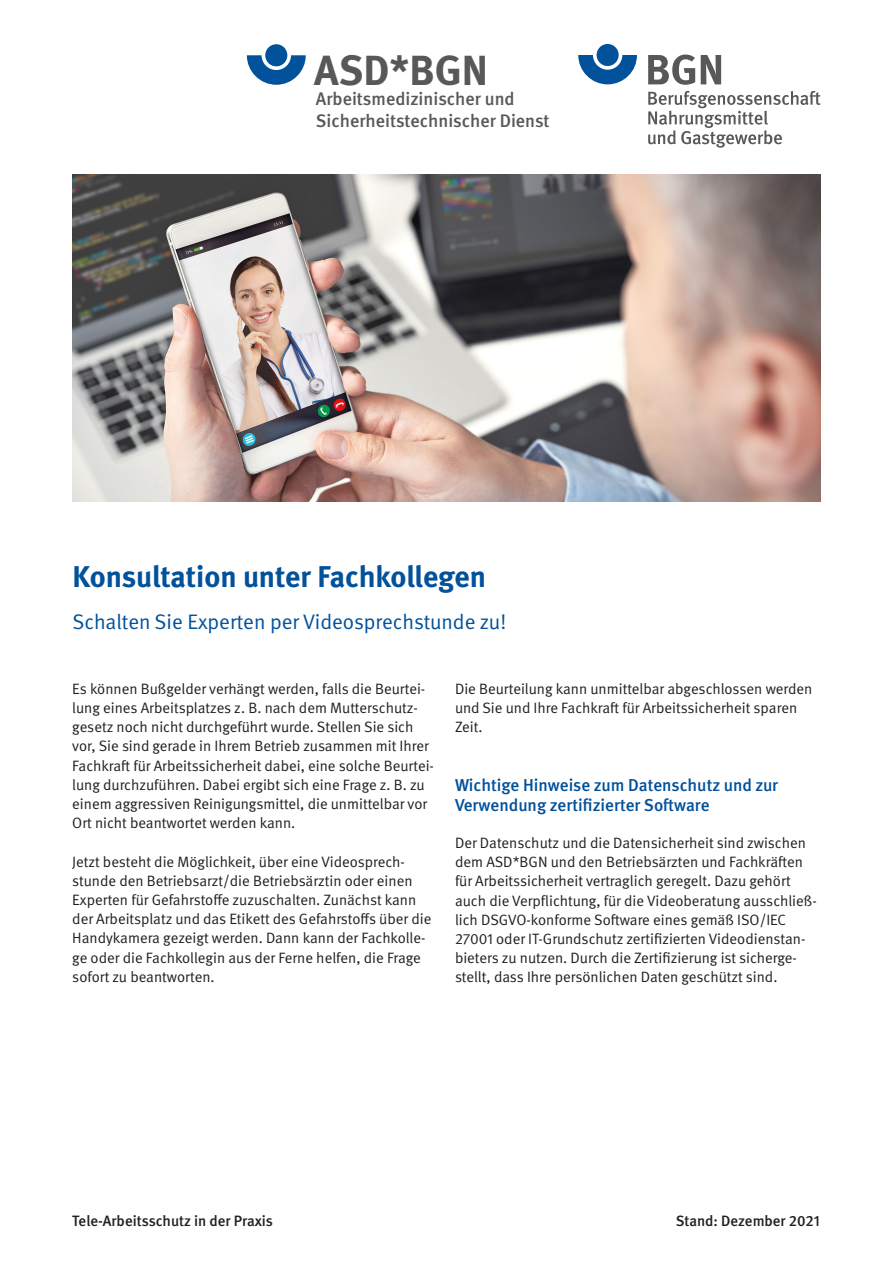
<style>
.page{position:relative;width:893px;height:1263px;background:#fff}
.page>*{position:absolute;margin:0;border:0;box-sizing:border-box;transform-origin:0 0}
.t1{font:700 42.15px "DGUV Meta";color:#57585a}
.t2{font:700 42px "DGUV Meta";color:#57585a}
.t3{font:700 30px "DGUV Meta";letter-spacing:-.005em;color:#01519b}
.t4{font:21px "DGUV Meta";color:#01519b}
.t5{font:500 18.15px/21.8px "DGUV Meta";color:#57585a}
.t6{font:500 17.25px/20.2px "DGUV Meta";color:#01519b}
.t7{font:15px/19.2px "DGUV Meta";color:#231f20}
.t8{font:500 15px "DGUV Meta";color:#231f20}
</style>
<div class="page">
<svg style="left:578px;top:55px;width:59px;height:29px"></svg>
<div style="left:597px;top:44px;width:22px;height:22px;background:#01519b;border-radius:50%"></div>
<svg style="left:648px;top:55px;width:47px;height:30px"></svg>
<svg style="left:701px;top:55px;width:20px;height:29px"></svg>
<svg style="left:648px;top:91px;width:172px;height:57px"></svg>
<svg style="left:247px;top:55px;width:59px;height:30px"></svg>
<div style="left:265px;top:44px;width:22px;height:22px;background:#01519b;border-radius:50%"></div>
<img style="left:72px;top:174px;width:749px;height:328px">
<h2 class="t2" style="left:335px;top:45px;width:175px">ASD*BGN</h2>
<p class="t5" style="left:316px;top:88px;width:235px">Arbeitsmedizinischer und<br>Sicherheitstechnischer Dienst</p>
<h1 class="t1" style="left:314px;top:45px;width:175px">ASD*BGN</h1>
<p class="t5" style="left:337px;top:88px;width:214px">Arbeitsmedizinischer<br>und Sicherheitstechnischer</p>
<h3 class="t3" style="left:73px;top:559px;width:415px">Konsultation unter Fachkollegen</h3>
<h3 class="t4" style="left:73px;top:609px;width:435px">Schalten Sie Experten per Videosprechstunde zu!</h3>
<p class="t7" style="left:72px;top:679px;width:363px">Es können Bußgelder verhängt werden, falls die Beurtei&shy;lung eines Arbeitsplatzes z. B. nach dem Mutterschutz&shy;gesetz noch nicht durchgeführt wurde. Stellen Sie sich vor, Sie sind gerade in Ihrem Betrieb zusammen mit Ihrer Fachkraft für Arbeitssicherheit dabei, eine solche Beurtei&shy;lung durchzuführen. Dabei ergibt sich eine Frage z. B. zu einem aggressiven Reinigungsmittel, die unmittelbar vor Ort nicht beantwortet werden kann.</p>
<p class="t7" style="left:72px;top:852px;width:361px">Jetzt besteht die Möglichkeit, über eine Videosprech&shy;stunde den Betriebsarzt/die Betriebsärztin oder einen Experten für Gefahrstoffe zuzuschalten. Zunächst kann der Arbeitsplatz und das Etikett des Gefahrstoffs über die Handykamera gezeigt werden. Dann kann der Fachkolle&shy;ge oder die Fachkollegin aus der Ferne helfen, die Frage sofort zu beantworten.</p>
<p class="t7" style="left:455px;top:679px;width:359px">Die Beurteilung kann unmittelbar abgeschlossen werden und Sie und Ihre Fachkraft für Arbeitssicherheit sparen<br>Zeit.</p>
<p class="t6" style="left:455px;top:775px;width:325px">Wichtige Hinweise zum Datenschutz und zur<br>Verwendung zertifizierter Software</p>
<p class="t7" style="left:455px;top:833px;width:363px">Der Datenschutz und die Datensicherheit sind zwischen dem ASD*BGN und den Betriebsärzten und Fachkräften für Arbeitssicherheit vertraglich geregelt. Dazu gehört auch die Verpflichtung, für die Videoberatung ausschließ&shy;lich DSGVO-konforme Software eines gemäß ISO/IEC 27001 oder IT-Grundschutz zertifizierten Videodienstan&shy;bieters zu nutzen. Durch die Zertifizierung ist sicherge&shy;stellt, dass Ihre persönlichen Daten geschützt sind.</p>
<p class="t8" style="left:72px;top:1212px;width:202px">Tele-Arbeitsschutz in der Praxis</p>
<p class="t8" style="left:676px;top:1212px;width:145px">Stand: Dezember 2021</p>
</div>
